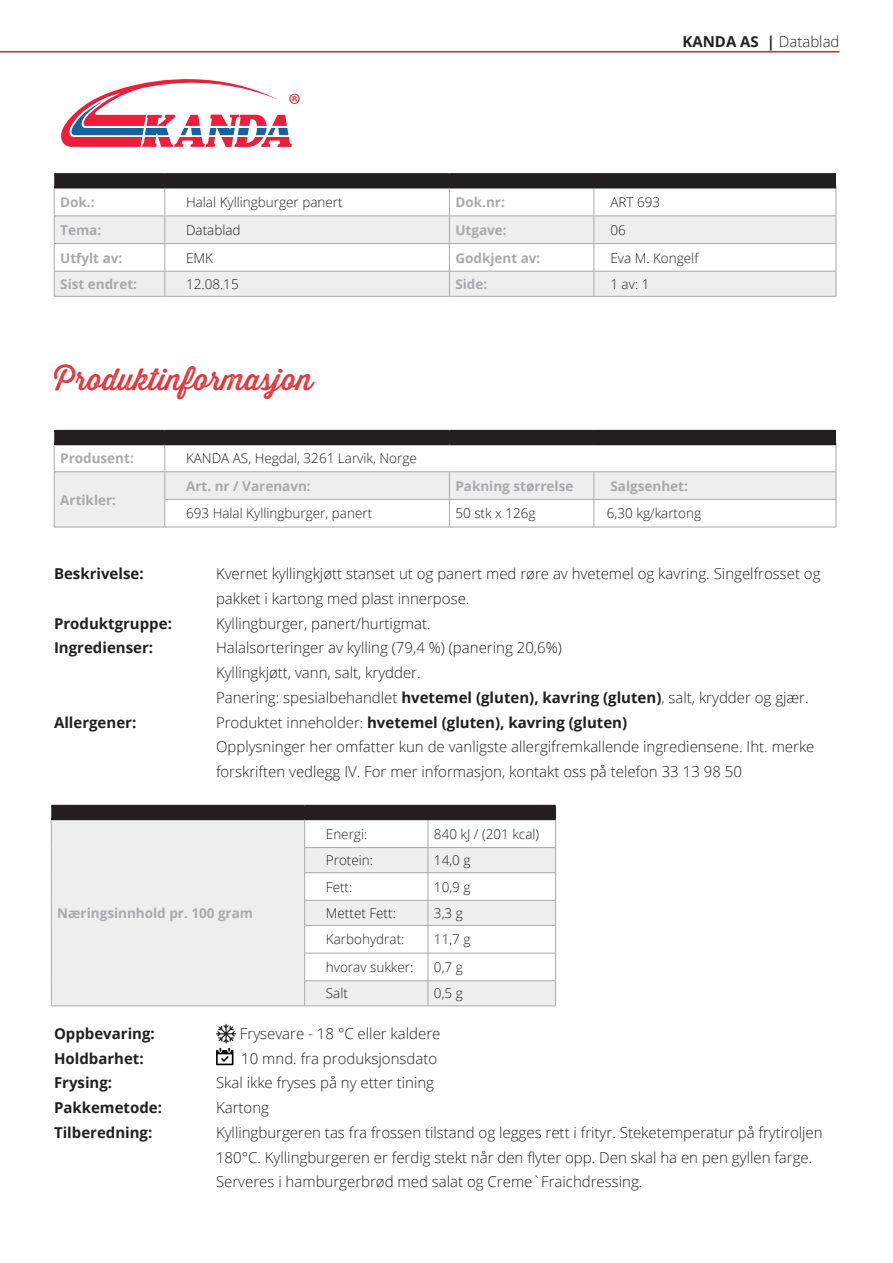
<style>
.page{position:relative;width:893px;height:1263px;background:#fff}
.page>*{position:absolute;margin:0;border:0;box-sizing:border-box;transform-origin:0 0}
.t1{font:30px "Thirsty Script Rough W01 One";color:#e1373d}
.t2{font:300 15px/24.8px "Open Sans";color:#231f20}
.t3{font:700 15px "Open Sans";color:#231f20}
.t4{font:300 13.5px "Open Sans";color:#231f20}
.t5{font:700 13.5px "Open Sans";color:#a8a9ad}
.s1{font-weight:300}
.s2{font-weight:700}
.s3{font-weight:300;font-size:13.5px}
</style>
<div class="page">
<svg style="left:61px;top:79px;width:239px;height:68px"></svg>
<hr style="left:0;top:51px;width:839px;height:1px;background:#d1232a">
<hr style="left:54px;top:173px;width:111px;height:2px;background:#231f20">
<hr style="left:165px;top:173px;width:284px;height:2px;background:#231f20">
<hr style="left:449px;top:173px;width:145px;height:2px;background:#231f20">
<hr style="left:594px;top:173px;width:242px;height:2px;background:#231f20">
<svg style="left:54px;top:174px;width:783px;height:122px"></svg>
<hr style="left:54px;top:296px;width:111px;height:1px;background:#a8a9ad">
<hr style="left:165px;top:296px;width:284px;height:1px;background:#a8a9ad">
<hr style="left:449px;top:296px;width:145px;height:1px;background:#a8a9ad">
<hr style="left:594px;top:296px;width:242px;height:1px;background:#a8a9ad">
<hr style="left:54px;top:527px;width:111px;height:1px;background:#a8a9ad">
<hr style="left:165px;top:527px;width:284px;height:1px;background:#a8a9ad">
<hr style="left:449px;top:527px;width:145px;height:1px;background:#a8a9ad">
<hr style="left:594px;top:527px;width:242px;height:1px;background:#a8a9ad">
<hr style="left:54px;top:430px;width:111px;height:2px;background:#231f20">
<hr style="left:165px;top:430px;width:284px;height:2px;background:#231f20">
<hr style="left:449px;top:430px;width:145px;height:2px;background:#231f20">
<hr style="left:594px;top:430px;width:242px;height:2px;background:#231f20">
<svg style="left:54px;top:431px;width:783px;height:96px"></svg>
<hr style="left:51px;top:805px;width:254px;height:2px;background:#231f20">
<hr style="left:305px;top:805px;width:123px;height:2px;background:#231f20">
<hr style="left:428px;top:805px;width:128px;height:2px;background:#231f20">
<svg style="left:51px;top:806px;width:505px;height:200px"></svg>
<svg style="left:216px;top:1024px;width:20px;height:41px"></svg>
<p class="t3" style="left:682px;top:31px;width:159px">KANDA AS | <span class="s1">Datablad</span></p>
<p class="t5" style="left:60px;top:193px;width:36px">Dok.:</p>
<p class="t4" style="left:186px;top:193px;width:158px">Halal Kyllingburger panert</p>
<p class="t5" style="left:455px;top:193px;width:51px">Dok.nr:</p>
<p class="t4" style="left:610px;top:193px;width:51px">ART 693</p>
<p class="t5" style="left:60px;top:220px;width:43px">Tema:</p>
<p class="t4" style="left:186px;top:221px;width:56px">Datablad</p>
<p class="t5" style="left:455px;top:220px;width:53px">Utgave:</p>
<p class="t4" style="left:610px;top:221px;width:17px">06</p>
<p class="t5" style="left:60px;top:248px;width:64px">Utfylt av:</p>
<p class="t4" style="left:186px;top:248px;width:28px">EMK</p>
<p class="t5" style="left:455px;top:248px;width:87px">Godkjent av:</p>
<p class="t4" style="left:610px;top:248px;width:89px">Eva M. Kongelf</p>
<p class="t5" style="left:60px;top:274px;width:78px">Sist endret:</p>
<p class="t4" style="left:186px;top:275px;width:54px">12.08.15</p>
<p class="t5" style="left:455px;top:274px;width:33px">Side:</p>
<p class="t4" style="left:610px;top:275px;width:41px">1 av: 1</p>
<p class="t1" style="left:54px;top:358px;width:260px">Produktinformasjon</p>
<p class="t5" style="left:60px;top:449px;width:75px">Produsent:</p>
<p class="t4" style="left:186px;top:449px;width:232px">KANDA AS, Hegdal, 3261 Larvik, Norge</p>
<p class="t5" style="left:60px;top:490px;width:57px">Artikler:</p>
<p class="t5" style="left:186px;top:476px;width:126px">Art. nr / Varenavn:</p>
<p class="t5" style="left:455px;top:476px;width:119px">Pakning størrelse</p>
<p class="t5" style="left:610px;top:476px;width:79px">Salgsenhet:</p>
<p class="t4" style="left:186px;top:504px;width:188px">693 Halal Kyllingburger, panert</p>
<p class="t4" style="left:455px;top:504px;width:82px">50 stk x 126g</p>
<p class="t4" style="left:607px;top:504px;width:96px">6,30 kg/kartong</p>
<p class="t3" style="left:54px;top:563px;width:91px">Beskrivelse:</p>
<p class="t2" style="left:216px;top:561px;width:606px">Kvernet kyllingkjøtt stanset ut og panert med røre av hvetemel og kavring. Singelfrosset og pakket i kartong med plast innerpose.</p>
<p class="t3" style="left:54px;top:613px;width:119px">Produktgruppe:</p>
<p class="t2" style="left:216px;top:610px;width:216px">Kyllingburger, panert/hurtigmat.</p>
<p class="t3" style="left:54px;top:637px;width:101px">Ingredienser:</p>
<p class="t2" style="left:216px;top:635px;width:347px">Halalsorteringer av kylling (79,4 %) (panering 20,6%)</p>
<p class="t2" style="left:216px;top:660px;width:206px">Kyllingkjøtt, vann, salt, krydder.</p>
<p class="t2" style="left:216px;top:685px;width:594px">Panering: spesialbehandlet <span class="s2">hvetemel (gluten), kavring (gluten)</span>, salt, krydder og gjær.</p>
<p class="t3" style="left:54px;top:712px;width:84px">Allergener:</p>
<p class="t3" style="left:216px;top:712px;width:413px"><span class="s1">Produktet inneholder</span><span class="s3">:</span> hvetemel (gluten), kavring (gluten)</p>
<p class="t2" style="left:216px;top:734px;width:600px">Opplysninger her omfatter kun de vanligste allergifremkallende ingrediensene. Iht. merke forskriften vedlegg IV. For mer informasjon, kontakt oss på telefon 33 13 98 50</p>
<p class="t5" style="left:57px;top:904px;width:197px">Næringsinnhold pr. 100 gram</p>
<p class="t4" style="left:326px;top:825px;width:43px">Energi:</p>
<p class="t4" style="left:434px;top:825px;width:107px">840 kJ / (201 kcal)</p>
<p class="t4" style="left:326px;top:851px;width:49px">Protein:</p>
<p class="t4" style="left:434px;top:851px;width:38px">14,0 g</p>
<p class="t4" style="left:326px;top:877px;width:28px">Fett:</p>
<p class="t4" style="left:434px;top:877px;width:38px">10,9 g</p>
<p class="t4" style="left:326px;top:904px;width:71px">Mettet Fett:</p>
<p class="t4" style="left:434px;top:904px;width:30px">3,3 g</p>
<p class="t4" style="left:326px;top:930px;width:80px">Karbohydrat:</p>
<p class="t4" style="left:434px;top:930px;width:38px">11,7 g</p>
<p class="t4" style="left:326px;top:958px;width:89px">hvorav sukker:</p>
<p class="t4" style="left:434px;top:958px;width:30px">0,7 g</p>
<p class="t4" style="left:326px;top:984px;width:24px">Salt</p>
<p class="t4" style="left:434px;top:984px;width:30px">0,5 g</p>
<p class="t3" style="left:54px;top:1023px;width:102px">Oppbevaring:</p>
<p class="t2" style="left:240px;top:1021px;width:202px">Frysevare - 18 °C eller kaldere</p>
<p class="t3" style="left:54px;top:1047px;width:91px">Holdbarhet:</p>
<p class="t2" style="left:241px;top:1045px;width:197px">10 mnd. fra produksjonsdato</p>
<p class="t3" style="left:54px;top:1072px;width:60px">Frysing:</p>
<p class="t2" style="left:216px;top:1070px;width:220px">Skal ikke fryses på ny etter tining</p>
<p class="t3" style="left:54px;top:1097px;width:109px">Pakkemetode:</p>
<p class="t2" style="left:216px;top:1095px;width:55px">Kartong</p>
<p class="t3" style="left:54px;top:1122px;width:100px">Tilberedning:</p>
<p class="t2" style="left:216px;top:1120px;width:608px">Kyllingburgeren tas fra frossen tilstand og legges rett i frityr. Steketemperatur på frytiroljen<br>180°C. Kyllingburgeren er ferdig stekt når den flyter opp. Den skal ha en pen gyllen farge.<br>Serveres i hamburgerbrød med salat og Creme`Fraichdressing.</p>
</div>
